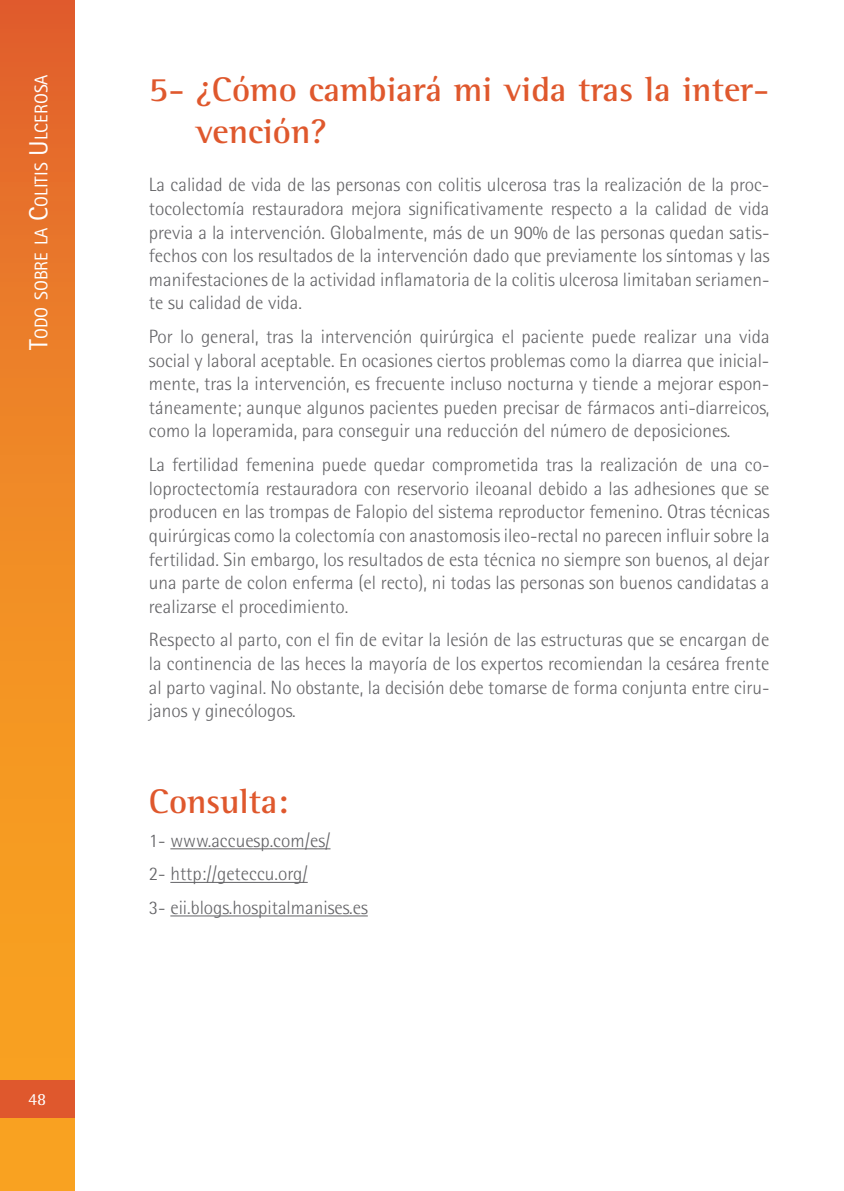
<style>
.page{position:relative;width:844px;height:1191px;background:#fff}
.page>*{position:absolute;margin:0;border:0;box-sizing:border-box;transform-origin:0 0}
.t1{font:700 35px/42px "Rotis Semi Serif";color:#df582d}
.t2{font:300 19.25px/23.6px "Rotis Semi Sans";color:#636366;text-align:justify}
.t3{font:18.38px "Rotis Sans Serif";color:#fff}
.t4{font:17.5px "Rotis Semi Serif";color:#fff}
.s1{font-size:26.25px}
</style>
<div class="page">
<div style="left:0;top:0;width:74px;height:1191px;background:linear-gradient(to bottom,#e3672d,#fdae1e)"></div>
<div style="left:0;top:1080px;width:74px;height:37px;background:#df582d"></div>
<hr style="left:170px;top:848px;width:160px;height:1px;background:#636366">
<hr style="left:170px;top:882px;width:137px;height:1px;background:#636366">
<hr style="left:170px;top:915px;width:198px;height:1px;background:#636366">
<p class="t3" style="left:30px;top:350px;width:277px;rotate:-90deg"><span class="s1">T</span>odo sobre la <span class="s1">C</span>olitis <span class="s1">U</span>lcerosa</p>
<h1 class="t1" style="left:196px;top:68px;width:575px;text-indent:-47px">5- ¿Cómo cambiará mi vida tras la inter&shy;vención?</h1>
<p class="t2" style="left:149px;top:173px;width:622px">La calidad de vida de las personas con colitis ulcerosa tras la realización de la proc&shy;tocolectomía restauradora mejora significativamente respecto a la calidad de vida previa a la intervención. Globalmente, más de un 90% de las personas quedan satis&shy;fechos con los resultados de la intervención dado que previamente los síntomas y las manifestaciones de la actividad inflamatoria de la colitis ulcerosa limitaban seriamen&shy;te su calidad de vida.</p>
<p class="t2" style="left:149px;top:325px;width:622px">Por lo general, tras la intervención quirúrgica el paciente puede realizar una vida social y laboral aceptable. En ocasiones ciertos problemas como la diarrea que inicial&shy;mente, tras la intervención, es frecuente incluso nocturna y tiende a mejorar espon&shy;táneamente; aunque algunos pacientes pueden precisar de fármacos anti-diarreicos, como la loperamida, para conseguir una reducción del número de deposiciones.</p>
<p class="t2" style="left:149px;top:453px;width:622px">La fertilidad femenina puede quedar comprometida tras la realización de una co&shy;loproctectomía restauradora con reservorio ileoanal debido a las adhesiones que se producen en las trompas de Falopio del sistema reproductor femenino. Otras técnicas quirúrgicas como la colectomía con anastomosis ileo-rectal no parecen influir sobre la fertilidad. Sin embargo, los resultados de esta técnica no siempre son buenos, al dejar una parte de colon enferma (el recto), ni todas las personas son buenos candidatas a realizarse el procedimiento.</p>
<p class="t2" style="left:149px;top:628px;width:622px">Respecto al parto, con el fin de evitar la lesión de las estructuras que se encargan de la continencia de las heces la mayoría de los expertos recomiendan la cesárea frente al parto vaginal. No obstante, la decisión debe tomarse de forma conjunta entre ciru&shy;janos y ginecólogos.</p>
<p class="t4" style="left:28px;top:1089px;width:20px">48</p>
<h1 class="t1" style="left:149px;top:780px;width:141px">Consulta:</h1>
<p class="t2" style="left:149px;top:823px;width:220px;line-height:33.6px;text-align:left">1- www.accuesp.com/es/<br>2- http://geteccu.org/<br>3- eii.blogs.hospitalmanises.es</p>
</div>
